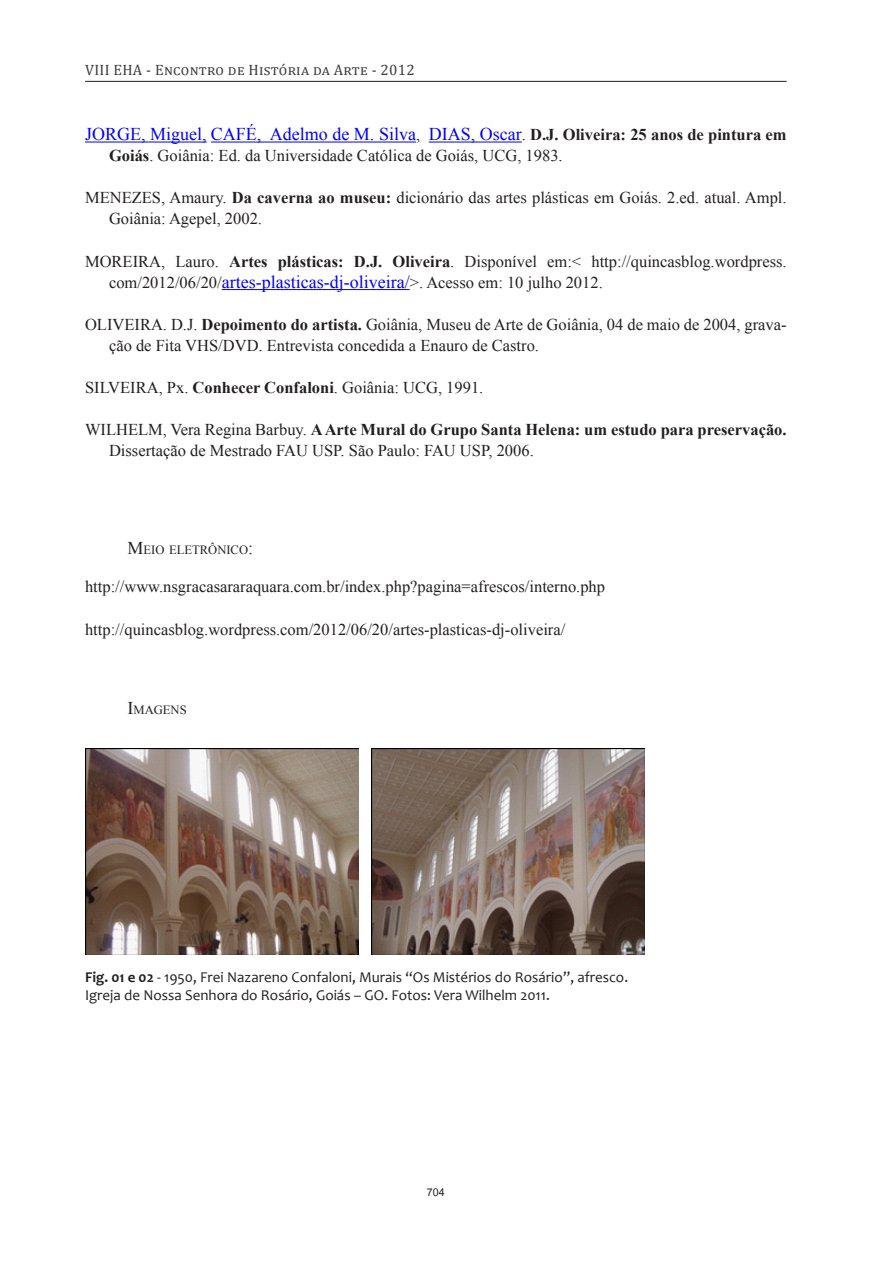
<style>
.page{position:relative;width:893px;height:1263px;background:#fff}
.page>*{position:absolute;margin:0;border:0;box-sizing:border-box;transform-origin:0 0}
.bibliografia{font:18px "Times New Roman";color:#00f}
.bibliografia-2{font:16.5px/21px "Times New Roman";color:#231f20}
.legenda-imagem{font:15px "Candara";color:#231f20}
.t1{font:15px "Cambria";letter-spacing:.02em;color:#3c3c3d}
.t2{font:15px "Utsaah";color:#231f20}
.sub-título{font:12.6px "Times New Roman";color:#231f20}
.s1{font-size:16.5px;color:#231f20}
.s2{font-weight:700;font-size:16.5px;color:#231f20}
.s3{font-weight:700}
.s4{font-size:18px;color:#00f}
.s5{font-size:18px}
</style>
<div class="page">
<hr style="left:85px;top:81px;width:702px;height:1px;background:#231f20">
<hr style="left:85px;top:142px;width:122px;height:1px;background:#00f">
<hr style="left:211px;top:142px;width:205px;height:1px;background:#00f">
<hr style="left:429px;top:142px;width:93px;height:1px;background:#00f">
<hr style="left:222px;top:289px;width:188px;height:1px;background:#00f">
<img style="left:85px;top:748px;width:274px;height:206px">
<img style="left:371px;top:748px;width:273px;height:206px">
<p class="t1" style="left:85px;top:61px;width:331px">VIII EHA - Encontro de História da Arte - 2012</p>
<p class="bibliografia" style="left:85px;top:122px;width:703px">JORGE, Miguel, CAFÉ, Adelmo de M. Silva<span class="s1">,</span> DIAS, Oscar<span class="s1">.</span> <span class="s2">D.J. Oliveira: 25 anos de pintura em</span></p>
<p class="bibliografia-2" style="left:109px;top:145px;width:455px"><span class="s3">Goiás</span>. Goiânia: Ed. da Universidade Católica de Goiás, UCG, 1983.</p>
<p class="bibliografia-2" style="left:109px;top:187px;width:679px;text-indent:-24px">MENEZES, Amaury. <span class="s3">Da caverna ao museu:</span> dicionário das artes plásticas em Goiás. 2.ed. atual. Ampl.<br>Goiânia: Agepel, 2002.</p>
<p class="bibliografia-2" style="left:109px;top:250px;width:679px;text-indent:-24px">MOREIRA, Lauro. <span class="s3">Artes plásticas: D.J. Oliveira</span>. Disponível em:&lt; http://quincasblog.wordpress. com/2012/06/20/<span class="s4">artes-plasticas-dj-oliveira/</span>&gt;. Acesso em: 10 julho 2012.</p>
<p class="bibliografia-2" style="left:109px;top:314px;width:679px;text-indent:-24px">OLIVEIRA. D.J. <span class="s3">Depoimento do artista.</span> Goiânia, Museu de Arte de Goiânia, 04 de maio de 2004, grava&shy;ção de Fita VHS/DVD. Entrevista concedida a Enauro de Castro.</p>
<p class="bibliografia-2" style="left:85px;top:377px;width:400px">SILVEIRA, Px. <span class="s3">Conhecer Confaloni</span>. Goiânia: UCG, 1991.</p>
<p class="bibliografia-2" style="left:109px;top:419px;width:679px;text-indent:-24px">WILHELM, Vera Regina Barbuy. <span class="s3">A Arte Mural do Grupo Santa Helena: um estudo para preservação.<br></span>Dissertação de Mestrado FAU USP. São Paulo: FAU USP, 2006.</p>
<p class="sub-título" style="left:128px;top:542px;width:127px"><span class="s5">M</span>EIO ELETRÔNICO<span class="s5">:</span></p>
<p class="bibliografia-2" style="left:85px;top:576px;width:522px">http://www.nsgracasararaquara.com.br/index.php?pagina=afrescos/interno.php</p>
<p class="bibliografia-2" style="left:85px;top:618px;width:482px">http://quincasblog.wordpress.com/2012/06/20/artes-plasticas-dj-oliveira/</p>
<p class="sub-título" style="left:128px;top:701px;width:61px"><span class="s5">I</span>MAGENS</p>
<p class="legenda-imagem" style="left:85px;top:967px;width:545px"><span class="s3">Fig. 01 e 02</span> - 1950, Frei Nazareno Confaloni, Murais “Os Mistérios do Rosário”, afresco.</p>
<p class="legenda-imagem" style="left:85px;top:985px;width:466px">Igreja de Nossa Senhora do Rosário, Goiás – GO. Fotos: Vera Wilhelm 2011.</p>
<p class="t2" style="left:427px;top:1184px;width:19px">704</p>
</div>
